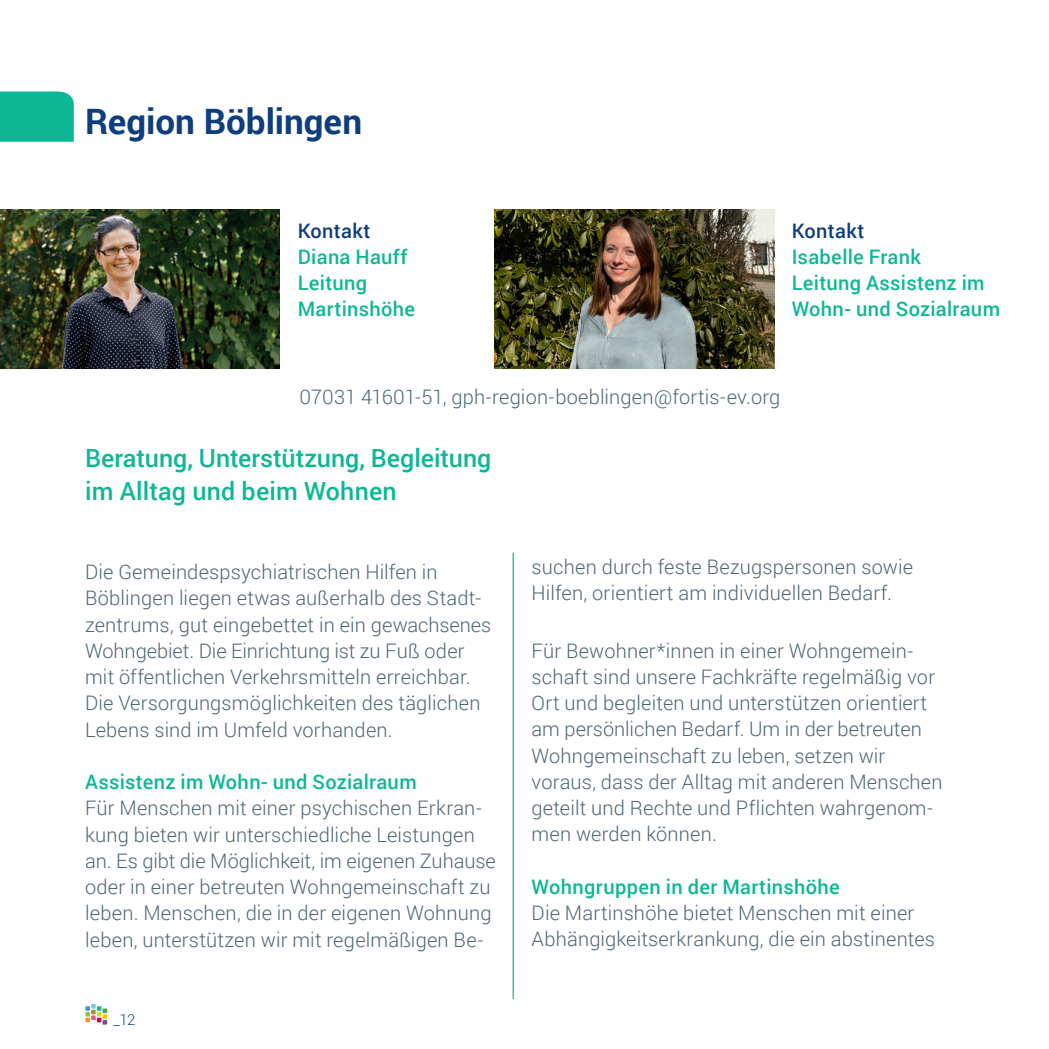
<style>
.page{position:relative;width:1049px;height:1049px;background:#fff}
.page>*{position:absolute;margin:0;border:0;box-sizing:border-box;transform-origin:0 0}
.t1{font:700 35px "Roboto";color:#0f3e7d}
.t2{font:500 25px/32.5px "Roboto";color:#0cb795}
.t3{font:300 20px/26.2px "Roboto";letter-spacing:.01em;color:#4d6672}
.t4{font:500 20px/26.2px "Roboto";letter-spacing:.015em;color:#0cb795}
.t5{font:500 20px "Roboto";letter-spacing:.015em;color:#0f3e7d}
.t6{font:300 15px "Roboto";color:#0f3e7d}
</style>
<div class="page">
<svg style="left:85px;top:1004px;width:22px;height:20px"></svg>
<hr style="left:1048px;top:634px;width:1px;height:312px;background:#e6e7e9">
<hr style="left:513px;top:553px;width:1px;height:446px;background:#0cb795">
<div style="left:0;top:92px;width:74px;height:50px;background:#0cb795"></div>
<img style="left:0;top:209px;width:280px;height:160px">
<img style="left:494px;top:209px;width:280px;height:160px">
<h1 class="t1" style="left:85px;top:97px;width:279px">Region Böblingen</h1>
<p class="t5" style="left:298px;top:216px;width:74px">Kontakt</p>
<p class="t4" style="left:298px;top:243px;width:119px">Diana Hauff<br>Leitung<br>Martinshöhe</p>
<p class="t5" style="left:792px;top:216px;width:74px">Kontakt</p>
<p class="t4" style="left:792px;top:243px;width:210px">Isabelle Frank<br>Leitung Assistenz im<br>Wohn- und Sozialraum</p>
<p class="t3" style="left:299px;top:383px;width:482px">07031 41601-51, gph-region-boeblingen@fortis-ev.org</p>
<p class="t2" style="left:85px;top:441px;width:408px">Beratung, Unterstützung, Begleitung im Alltag und beim Wohnen</p>
<p class="t3" style="left:85px;top:558px;width:408px">Die Gemeindespsychiatrischen Hilfen in Böblingen liegen etwas außerhalb des Stadt&shy;zentrums, gut eingebettet in ein gewachsenes Wohngebiet. Die Einrichtung ist zu Fuß oder mit öffentlichen Verkehrsmitteln erreichbar.<br>Die Versorgungsmöglichkeiten des täglichen Lebens sind im Umfeld vorhanden.</p>
<p class="t4" style="left:85px;top:768px;width:333px">Assistenz im Wohn- und Sozialraum</p>
<p class="t3" style="left:85px;top:794px;width:412px">Für Menschen mit einer psychischen Erkran&shy;kung bieten wir unterschiedliche Leistungen an. Es gibt die Möglichkeit, im eigenen Zuhause oder in einer betreuten Wohngemeinschaft zu leben. Menschen, die in der eigenen Wohnung leben, unterstützen wir mit regelmäßigen Be-</p>
<p class="t6" style="left:113px;top:1009px;width:24px">_12</p>
<p class="t3" style="left:531px;top:553px;width:383px">suchen durch feste Bezugspersonen sowie<br>Hilfen, orientiert am individuellen Bedarf.</p>
<p class="t3" style="left:531px;top:637px;width:413px">Für Bewohner*innen in einer Wohngemein&shy;schaft sind unsere Fachkräfte regelmäßig vor Ort und begleiten und unterstützen orientiert am persönlichen Bedarf. Um in der betreuten Wohngemeinschaft zu leben, setzen wir voraus, dass der Alltag mit anderen Menschen geteilt und Rechte und Pflichten wahrgenom&shy;men werden können.</p>
<p class="t4" style="left:531px;top:873px;width:310px">Wohngruppen in der Martinshöhe</p>
<p class="t3" style="left:531px;top:899px;width:405px">Die Martinshöhe bietet Menschen mit einer<br>Abhängigkeitserkrankung, die ein abstinentes</p>
</div>
